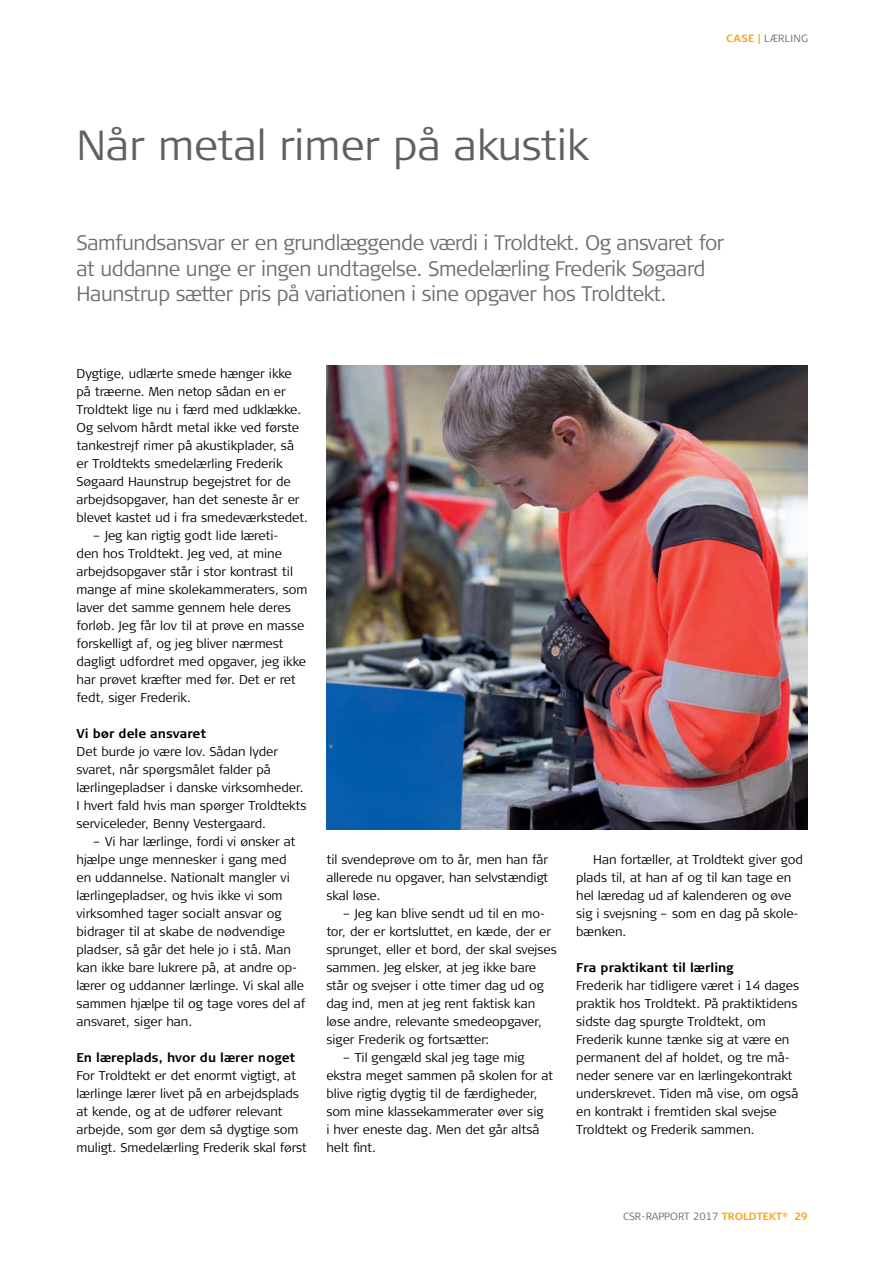
<style>
.page{position:relative;width:893px;height:1263px;background:#fff}
.page>*{position:absolute;margin:0;border:0;box-sizing:border-box;transform-origin:0 0}
.t1{font:300 42px "Signa Column";color:#5d6162}
.t2{font:300 21px/25.5px "Signa Column";letter-spacing:-.02em;color:#6c6d70}
.t3{font:300 12.75px/18px "Signa Column";color:#000001}
.t4{font:700 12.75px "Signa Column";color:#000001}
.t5{font:300 10.5px "Signa Column";color:#6c6d70}
.t6{font:300 10.5px "Signa Column";letter-spacing:.025em;color:#6c6d70}
.s1{font-weight:700;color:#f9a51b}
</style>
<div class="page">
<img style="left:326px;top:366px;width:482px;height:463px">
<h1 class="t1" style="left:77px;top:122px;width:514px">Når metal rimer på akustik</h1>
<p class="t6" style="left:726px;top:33px;width:83px"><span class="s1">CASE |</span> LÆRLING</p>
<h2 class="t2" style="left:77px;top:230px;width:649px">Samfundsansvar er en grundlæggende værdi i Troldtekt. Og ansvaret for at uddanne unge er ingen undtagelse. Smedelærling Frederik Søgaard<br>Haunstrup sætter pris på variationen i sine opgaver hos Troldtekt.</h2>
<p class="t3" style="left:77px;top:365px;width:233px">Dygtige, udlærte smede hænger ikke på træerne. Men netop sådan en er Troldtekt lige nu i færd med udklække.<br>Og selvom hårdt metal ikke ved første tankestrejf rimer på akustikplader, så er Troldtekts smedelærling Frederik Søgaard Haunstrup begejstret for de arbejdsopgaver, han det seneste år er blevet kastet ud i fra smedeværkstedet.</p>
<p class="t3" style="left:77px;top:527px;width:232px;text-indent:17px">– Jeg kan rigtig godt lide læreti-<br>den hos Troldtekt. Jeg ved, at mine arbejdsopgaver står i stor kontrast til mange af mine skolekammeraters, som laver det samme gennem hele deres forløb. Jeg får lov til at prøve en masse forskelligt af, og jeg bliver nærmest dagligt udfordret med opgaver, jeg ikke har prøvet kræfter med før. Det er ret fedt, siger Frederik.</p>
<p class="t4" style="left:77px;top:726px;width:131px">Vi bør dele ansvaret</p>
<p class="t3" style="left:77px;top:743px;width:231px">Det burde jo være lov. Sådan lyder svaret, når spørgsmålet falder på lærlingepladser i danske virksomheder.<br>I hvert fald hvis man spørger Troldtekts serviceleder, Benny Vestergaard.</p>
<p class="t3" style="left:77px;top:833px;width:231px;text-indent:17px">– Vi har lærlinge, fordi vi ønsker at hjælpe unge mennesker i gang med<br>en uddannelse. Nationalt mangler vi lærlingepladser, og hvis ikke vi som virksomhed tager socialt ansvar og bidrager til at skabe de nødvendige pladser, så går det hele jo i stå. Man kan ikke bare lukrere på, at andre op&shy;lærer og uddanner lærlinge. Vi skal alle sammen hjælpe til og tage vores del af ansvaret, siger han.</p>
<p class="t4" style="left:77px;top:1050px;width:220px">En læreplads, hvor du lærer noget</p>
<p class="t3" style="left:77px;top:1067px;width:232px">For Troldtekt er det enormt vigtigt, at lærlinge lærer livet på en arbejdsplads at kende, og at de udfører relevant arbejde, som gør dem så dygtige som muligt. Smedelærling Frederik skal først</p>
<p class="t3" style="left:326px;top:851px;width:223px;text-align:justify">til svendeprøve om to år, men han får allerede nu opgaver, han selvstændigt skal løse.</p>
<p class="t3" style="left:326px;top:905px;width:232px;text-indent:17px">– Jeg kan blive sendt ud til en mo&shy;tor, der er kortsluttet, en kæde, der er sprunget, eller et bord, der skal svejses sammen. Jeg elsker, at jeg ikke bare står og svejser i otte timer dag ud og dag ind, men at jeg rent faktisk kan løse andre, relevante smedeopgaver, siger Frederik og fortsætter:</p>
<p class="t3" style="left:326px;top:1049px;width:228px;text-indent:17px">– Til gengæld skal jeg tage mig ekstra meget sammen på skolen for at blive rigtig dygtig til de færdigheder, som mine klassekammerater øver sig<br>i hver eneste dag. Men det går altså helt fint.</p>
<p class="t3" style="left:576px;top:851px;width:228px;text-indent:17px">Han fortæller, at Troldtekt giver god plads til, at han af og til kan tage en hel læredag ud af kalenderen og øve sig i svejsning – som en dag på skole&shy;bænken.</p>
<p class="t4" style="left:576px;top:960px;width:159px">Fra praktikant til lærling</p>
<p class="t3" style="left:576px;top:977px;width:225px">Frederik har tidligere været i 14 dages praktik hos Troldtekt. På praktiktidens sidste dag spurgte Troldtekt, om Frederik kunne tænke sig at være en permanent del af holdet, og tre må&shy;neder senere var en lærlingekontrakt underskrevet. Tiden må vise, om også en kontrakt i fremtiden skal svejse Troldtekt og Frederik sammen.</p>
<p class="t5" style="left:623px;top:1210px;width:186px">CSR-RAPPORT 2017 <span class="s1">TROLDTEKT</span><sup>®</sup> <span class="s1">29</span></p>
</div>
